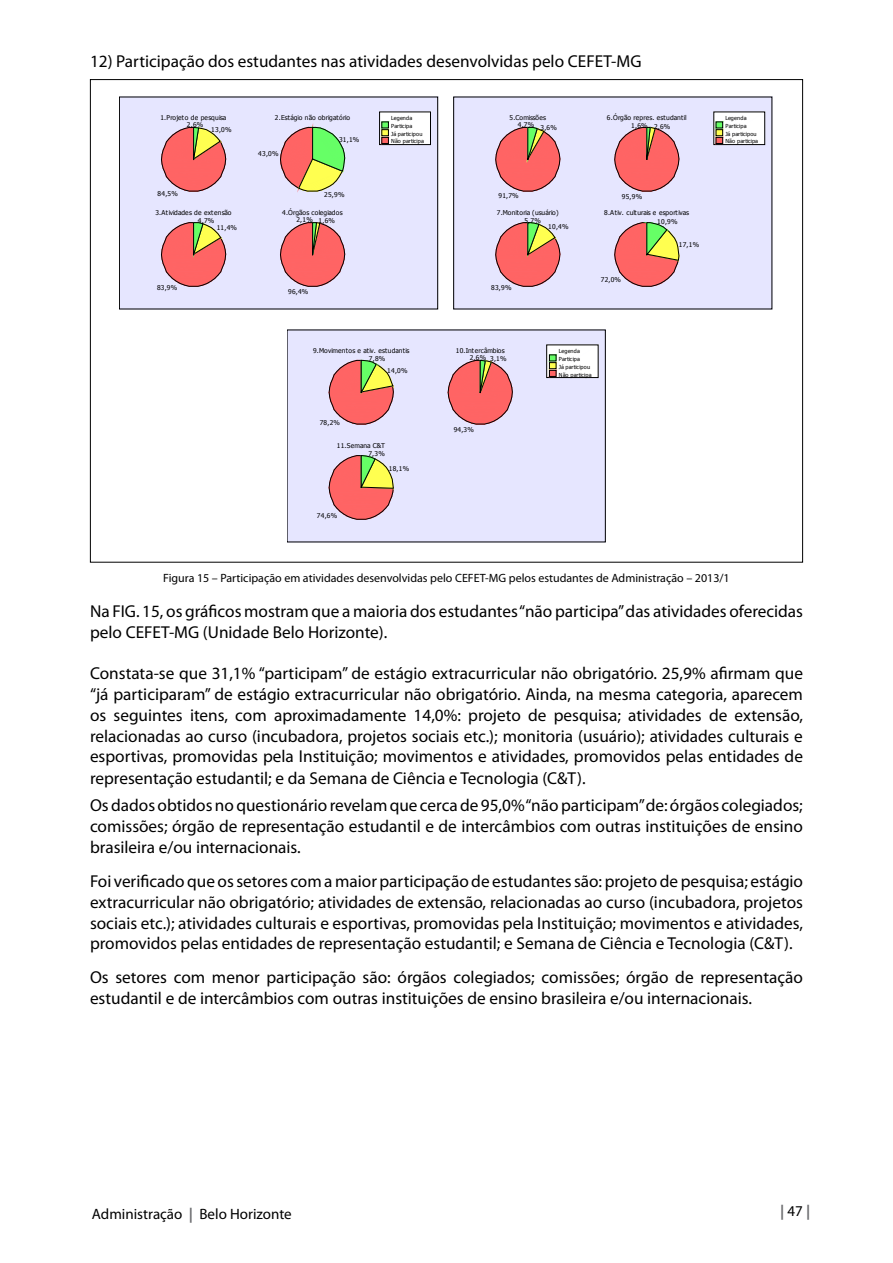
<style>
.page{position:relative;width:893px;height:1263px;background:#fff}
.page>*{position:absolute;margin:0;border:0;box-sizing:border-box;transform-origin:0 0}
.t1{font:17.25px/20.7px "Myriad Pro";color:#000;text-align:justify}
.t2{font:15px "Myriad Pro";color:#000}
.t3{font:700 15px "Myriad Pro";color:#6d6e71}
.t4{font:12px "Myriad Pro";color:#000}
.t5{font:6.6px "Tahoma";letter-spacing:.03em;color:#000}
.t6{font:6.6px "Tahoma";color:#000}
.t7{font:6.6px "Tahoma";letter-spacing:-.025em;color:#000}
.t8{font:6.6px "Tahoma";letter-spacing:-.015em;color:#000}
.t9{font:5.55px/7.8px "Tahoma";letter-spacing:.02em;color:#000}
.s1{font-weight:700;color:#6d6e71}
.s2{font-weight:400;color:#000}
</style>
<div class="page">
<div style="left:119px;top:99px;width:319px;height:211px;background:#e6e6ff"></div>
<div style="left:119px;top:97px;width:319px;height:212px;border:1px solid #000"></div>
<svg style="left:148px;top:127px;width:86px;height:65px;background:#e59f9b"></svg>
<svg style="left:276px;top:109px;width:80px;height:95px;background:#d3ccb4"></svg>
<svg style="left:148px;top:222px;width:85px;height:65px;background:#e39e9a"></svg>
<svg style="left:267px;top:222px;width:78px;height:65px;background:#e68c93"></svg>
<svg style="left:379px;top:111px;width:53px;height:34px"></svg>
<div style="left:381px;top:137px;width:8px;height:7px;border:1px solid #000"></div>
<div style="left:454px;top:99px;width:318px;height:211px;background:#e6e6ff"></div>
<svg style="left:482px;top:127px;width:78px;height:65px;background:#e39192"></svg>
<svg style="left:482px;top:220px;width:78px;height:67px;background:#e29b95"></svg>
<svg style="left:596px;top:127px;width:92px;height:160px;background:#e3b0b4"></svg>
<svg style="left:713px;top:111px;width:54px;height:34px"></svg>
<div style="left:716px;top:137px;width:7px;height:7px;border:1px solid #000"></div>
<div style="left:287px;top:332px;width:319px;height:211px;background:#e6e6ff"></div>
<svg style="left:315px;top:352px;width:91px;height:73px;background:#e1aeab"></svg>
<svg style="left:434px;top:360px;width:79px;height:65px;background:#e58f94"></svg>
<svg style="left:311px;top:455px;width:90px;height:65px;background:#e1aa9f"></svg>
<svg style="left:546px;top:344px;width:54px;height:34px"></svg>
<div style="left:549px;top:370px;width:7px;height:7px;border:1px solid #000"></div>
<p class="t1" style="left:90px;top:51px;width:553px">12) Participação dos estudantes nas atividades desenvolvidas pelo CEFET-MG</p>
<p class="t5" style="left:160px;top:113px;width:68px">1.Projeto de pesquisa</p>
<p class="t6" style="left:275px;top:113px;width:76px">2.Estágio não obrigatório</p>
<p class="t5" style="left:187px;top:121px;width:18px">2,6%</p>
<p class="t5" style="left:211px;top:126px;width:22px">13,0%</p>
<p class="t5" style="left:339px;top:135px;width:22px">31,1%</p>
<p class="t9" style="left:391px;top:114px;width:23px">Legenda</p>
<p class="t9" style="left:391px;top:122px;width:34px">Participa<br>Já participou<br>Não participa</p>
<p class="t8" style="left:510px;top:113px;width:38px">5.Comissões</p>
<p class="t5" style="left:607px;top:113px;width:81px">6.Órgão repres. estudantil</p>
<p class="t5" style="left:518px;top:121px;width:41px">4,7% 3,6%</p>
<p class="t5" style="left:631px;top:121px;width:41px">1,6% 2,6%</p>
<p class="t5" style="left:258px;top:149px;width:22px">43,0%</p>
<p class="t5" style="left:158px;top:189px;width:22px">84,5%</p>
<p class="t5" style="left:324px;top:190px;width:22px">25,9%</p>
<p class="t5" style="left:498px;top:191px;width:22px">91,7%</p>
<p class="t5" style="left:622px;top:193px;width:22px">95,9%</p>
<p class="t5" style="left:155px;top:208px;width:78px">3.Atividades de extensão</p>
<p class="t5" style="left:282px;top:208px;width:62px">4.Órgãos colegiados</p>
<p class="t5" style="left:296px;top:216px;width:40px">2,1% 1,6%</p>
<p class="t5" style="left:198px;top:216px;width:18px">4,7%</p>
<p class="t5" style="left:217px;top:224px;width:22px">11,4%</p>
<p class="t7" style="left:497px;top:208px;width:63px">7.Monitoria (usuário)</p>
<p class="t5" style="left:604px;top:208px;width:86px">8.Ativ. culturais e esportivas</p>
<p class="t5" style="left:524px;top:216px;width:18px">5,7%</p>
<p class="t5" style="left:548px;top:222px;width:22px">10,4%</p>
<p class="t5" style="left:657px;top:217px;width:22px">10,9%</p>
<p class="t5" style="left:679px;top:240px;width:22px">17,1%</p>
<p class="t5" style="left:157px;top:283px;width:22px">83,9%</p>
<p class="t5" style="left:288px;top:287px;width:22px">96,4%</p>
<p class="t5" style="left:491px;top:283px;width:22px">83,9%</p>
<p class="t5" style="left:601px;top:276px;width:22px">72,0%</p>
<p class="t5" style="left:313px;top:346px;width:98px">9.Movimentos e ativ. estudantis</p>
<p class="t5" style="left:456px;top:346px;width:50px">10.Intercâmbios</p>
<p class="t5" style="left:369px;top:354px;width:18px">7,8%</p>
<p class="t5" style="left:320px;top:418px;width:22px">78,2%</p>
<p class="t5" style="left:387px;top:366px;width:22px">14,0%</p>
<p class="t5" style="left:337px;top:441px;width:50px">11.Semana C&amp;T</p>
<p class="t5" style="left:368px;top:449px;width:18px">7,3%</p>
<p class="t5" style="left:317px;top:511px;width:22px">74,6%</p>
<p class="t5" style="left:389px;top:464px;width:22px">18,1%</p>
<p class="t5" style="left:470px;top:354px;width:38px">2,6% 3,1%</p>
<p class="t5" style="left:454px;top:425px;width:22px">94,3%</p>
<p class="t9" style="left:559px;top:347px;width:23px">Legenda</p>
<p class="t9" style="left:559px;top:355px;width:34px">Participa<br>Já participou<br>Não participa</p>
<p class="t9" style="left:725px;top:114px;width:23px">Legenda</p>
<p class="t9" style="left:725px;top:122px;width:34px">Participa<br>Já participou<br>Não participa</p>
<p class="t4" style="left:163px;top:570px;width:568px">Figura 15 – Participação em atividades desenvolvidas pelo CEFET-MG pelos estudantes de Administração – 2013/1</p>
<p class="t1" style="left:90px;top:601px;width:715px">Na FIG. 15, os gráficos mostram que a maioria dos estudantes “não participa” das atividades oferecidas pelo CEFET-MG (Unidade Belo Horizonte).</p>
<p class="t1" style="left:90px;top:663px;width:714px">Constata-se que 31,1% “participam” de estágio extracurricular não obrigatório. 25,9% afirmam que “já participaram” de estágio extracurricular não obrigatório. Ainda, na mesma categoria, aparecem os seguintes itens, com aproximadamente 14,0%: projeto de pesquisa; atividades de extensão, relacionadas ao curso (incubadora, projetos sociais etc.); monitoria (usuário); atividades culturais e esportivas, promovidas pela Instituição; movimentos e atividades, promovidos pelas entidades de representação estudantil; e da Semana de Ciência e Tecnologia (C&amp;T).</p>
<p class="t1" style="left:90px;top:795px;width:714px">Os dados obtidos no questionário revelam que cerca de 95,0% “não participam” de: órgãos colegiados; comissões; órgão de representação estudantil e de intercâmbios com outras instituições de ensino brasileira e/ou internacionais.</p>
<p class="t1" style="left:90px;top:871px;width:714px">Foi verificado que os setores com a maior participação de estudantes são: projeto de pesquisa; estágio extracurricular não obrigatório; atividades de extensão, relacionadas ao curso (incubadora, projetos sociais etc.); atividades culturais e esportivas, promovidas pela Instituição; movimentos e atividades, promovidos pelas entidades de representação estudantil; e Semana de Ciência e Tecnologia (C&amp;T).</p>
<p class="t1" style="left:90px;top:967px;width:714px">Os setores com menor participação são: órgãos colegiados; comissões; órgão de representação estudantil e de intercâmbios com outras instituições de ensino brasileira e/ou internacionais.</p>
<p class="t2" style="left:92px;top:1204px;width:201px">Administração <span class="s1">|</span> Belo Horizonte</p>
<p class="t3" style="left:780px;top:1201px;width:32px">| <span class="s2">47</span> |</p>
</div>
